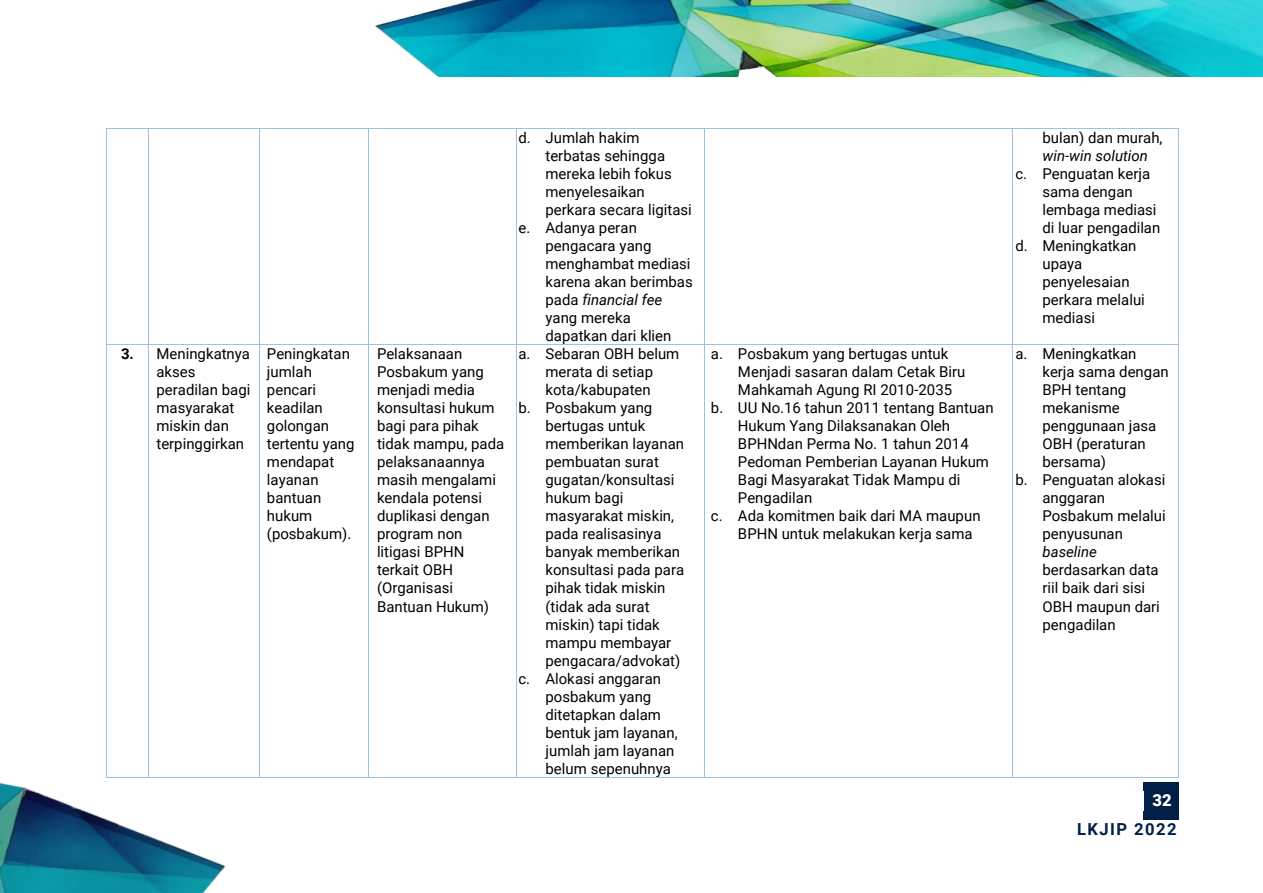
<style>
.page{position:relative;width:1263px;height:893px;background:#fff}
.page>*{position:absolute;margin:0;border:0;box-sizing:border-box;transform-origin:0 0}
.t1{font:700 16.5px "Roboto";letter-spacing:.09em;color:#001f47}
.t2{font:900 16.5px "Roboto";color:#fff}
.t3{font:15px/18px "Roboto";color:#000}
.t4{font:italic 15px "Roboto";color:#000}
.s1{font-style:normal}
.s2{font-weight:700}
</style>
<div class="page">
<img style="left:375px;top:0;width:888px;height:77px">
<img style="left:0;top:782px;width:226px;height:111px">
<div style="left:1144px;top:782px;width:34px;height:37px;background:#001f47"></div>
<hr style="left:107px;top:128px;width:41px;height:1px;background:#9cc2e5">
<hr style="left:149px;top:128px;width:110px;height:1px;background:#9cc2e5">
<hr style="left:259px;top:128px;width:110px;height:1px;background:#9cc2e5">
<hr style="left:369px;top:128px;width:147px;height:1px;background:#9cc2e5">
<hr style="left:516px;top:128px;width:188px;height:1px;background:#9cc2e5">
<hr style="left:705px;top:128px;width:307px;height:1px;background:#9cc2e5">
<hr style="left:1013px;top:128px;width:165px;height:1px;background:#9cc2e5">
<hr style="left:106px;top:128px;width:1px;height:216px;background:#9cc2e5">
<hr style="left:148px;top:128px;width:1px;height:216px;background:#9cc2e5">
<hr style="left:259px;top:128px;width:1px;height:216px;background:#9cc2e5">
<hr style="left:369px;top:128px;width:1px;height:216px;background:#9cc2e5">
<hr style="left:516px;top:128px;width:1px;height:216px;background:#9cc2e5">
<hr style="left:704px;top:128px;width:1px;height:216px;background:#9cc2e5">
<hr style="left:1012px;top:128px;width:1px;height:216px;background:#9cc2e5">
<hr style="left:1178px;top:128px;width:1px;height:216px;background:#9cc2e5">
<hr style="left:107px;top:344px;width:41px;height:1px;background:#9cc2e5">
<hr style="left:149px;top:344px;width:110px;height:1px;background:#9cc2e5">
<hr style="left:259px;top:344px;width:110px;height:1px;background:#9cc2e5">
<hr style="left:369px;top:344px;width:147px;height:1px;background:#9cc2e5">
<hr style="left:516px;top:344px;width:188px;height:1px;background:#9cc2e5">
<hr style="left:705px;top:344px;width:307px;height:1px;background:#9cc2e5">
<hr style="left:1013px;top:344px;width:165px;height:1px;background:#9cc2e5">
<hr style="left:106px;top:345px;width:1px;height:432px;background:#9cc2e5">
<hr style="left:107px;top:777px;width:41px;height:1px;background:#9cc2e5">
<hr style="left:148px;top:345px;width:1px;height:432px;background:#9cc2e5">
<hr style="left:149px;top:777px;width:110px;height:1px;background:#9cc2e5">
<hr style="left:259px;top:345px;width:1px;height:432px;background:#9cc2e5">
<hr style="left:259px;top:777px;width:110px;height:1px;background:#9cc2e5">
<hr style="left:369px;top:345px;width:1px;height:432px;background:#9cc2e5">
<hr style="left:369px;top:777px;width:147px;height:1px;background:#9cc2e5">
<hr style="left:516px;top:345px;width:1px;height:432px;background:#9cc2e5">
<hr style="left:516px;top:777px;width:188px;height:1px;background:#9cc2e5">
<hr style="left:704px;top:345px;width:1px;height:432px;background:#9cc2e5">
<hr style="left:705px;top:777px;width:307px;height:1px;background:#9cc2e5">
<hr style="left:1012px;top:345px;width:1px;height:432px;background:#9cc2e5">
<hr style="left:1013px;top:777px;width:165px;height:1px;background:#9cc2e5">
<hr style="left:1178px;top:345px;width:1px;height:432px;background:#9cc2e5">
<p class="t3" style="left:518px;top:129px;width:123px">d. Jumlah hakim</p>
<p class="t3" style="left:545px;top:147px;width:121px">terbatas sehingga</p>
<p class="t3" style="left:545px;top:165px;width:128px">mereka lebih fokus</p>
<p class="t3" style="left:545px;top:183px;width:101px">menyelesaikan</p>
<p class="t3" style="left:545px;top:201px;width:148px">perkara secara ligitasi</p>
<p class="t3" style="left:518px;top:219px;width:120px">e. Adanya peran</p>
<p class="t3" style="left:545px;top:237px;width:107px">pengacara yang</p>
<p class="t3" style="left:545px;top:255px;width:147px">menghambat mediasi</p>
<p class="t3" style="left:545px;top:273px;width:149px">karena akan berimbas</p>
<p class="t4" style="left:545px;top:291px;width:118px"><span class="s1">pada</span> financial fee</p>
<p class="t3" style="left:545px;top:309px;width:87px">yang mereka</p>
<p class="t3" style="left:545px;top:327px;width:127px">dapatkan dari klien</p>
<p class="t3" style="left:156px;top:345px;width:95px;text-indent:-35px"><span class="s2">3.</span> Meningkatnya akses peradilan bagi masyarakat miskin dan terpinggirkan</p>
<p class="t3" style="left:267px;top:345px;width:89px">Peningkatan jumlah pencari keadilan golongan tertentu yang mendapat layanan bantuan hukum (posbakum).</p>
<p class="t3" style="left:377px;top:345px;width:129px">Pelaksanaan<br>Posbakum yang menjadi media konsultasi hukum bagi para pihak tidak mampu, pada pelaksanaannya masih mengalami kendala potensi duplikasi dengan program non litigasi BPHN terkait OBH (Organisasi<br>Bantuan Hukum)</p>
<p class="t3" style="left:518px;top:345px;width:162px">a. Sebaran OBH belum</p>
<p class="t3" style="left:545px;top:363px;width:109px">merata di setiap</p>
<p class="t3" style="left:545px;top:381px;width:107px">kota/kabupaten</p>
<p class="t3" style="left:518px;top:399px;width:135px">b. Posbakum yang</p>
<p class="t3" style="left:545px;top:417px;width:101px">bertugas untuk</p>
<p class="t3" style="left:545px;top:435px;width:140px">memberikan layanan</p>
<p class="t3" style="left:545px;top:453px;width:115px">pembuatan surat</p>
<p class="t3" style="left:545px;top:471px;width:130px">gugatan/konsultasi</p>
<p class="t3" style="left:545px;top:489px;width:79px">hukum bagi</p>
<p class="t3" style="left:545px;top:507px;width:130px">masyarakat miskin,</p>
<p class="t3" style="left:545px;top:525px;width:117px">pada realisasinya</p>
<p class="t3" style="left:545px;top:543px;width:136px">banyak memberikan</p>
<p class="t3" style="left:545px;top:561px;width:140px">konsultasi pada para</p>
<p class="t3" style="left:545px;top:579px;width:121px">pihak tidak miskin</p>
<p class="t3" style="left:545px;top:598px;width:106px">(tidak ada surat</p>
<p class="t3" style="left:545px;top:616px;width:116px">miskin) tapi tidak</p>
<p class="t3" style="left:545px;top:634px;width:127px">mampu membayar</p>
<p class="t3" style="left:545px;top:652px;width:136px">pengacara/advokat)</p>
<p class="t3" style="left:518px;top:670px;width:144px">c. Alokasi anggaran</p>
<p class="t3" style="left:545px;top:688px;width:107px">posbakum yang</p>
<p class="t3" style="left:545px;top:706px;width:117px">ditetapkan dalam</p>
<p class="t3" style="left:545px;top:724px;width:134px">bentuk jam layanan,</p>
<p class="t3" style="left:545px;top:742px;width:131px">jumlah jam layanan</p>
<p class="t3" style="left:545px;top:760px;width:127px">belum sepenuhnya</p>
<p class="t3" style="left:711px;top:345px;width:239px">a. Posbakum yang bertugas untuk</p>
<p class="t3" style="left:738px;top:363px;width:229px">Menjadi sasaran dalam Cetak Biru</p>
<p class="t3" style="left:738px;top:381px;width:216px">Mahkamah Agung RI 2010-2035</p>
<p class="t3" style="left:711px;top:399px;width:284px">b. UU No.16 tahun 2011 tentang Bantuan</p>
<p class="t3" style="left:738px;top:417px;width:214px">Hukum Yang Dilaksanakan Oleh</p>
<p class="t3" style="left:738px;top:435px;width:232px">BPHNdan Perma No. 1 tahun 2014</p>
<p class="t3" style="left:738px;top:453px;width:253px">Pedoman Pemberian Layanan Hukum</p>
<p class="t3" style="left:738px;top:471px;width:224px">Bagi Masyarakat Tidak Mampu di</p>
<p class="t3" style="left:738px;top:489px;width:76px">Pengadilan</p>
<p class="t3" style="left:711px;top:507px;width:271px">c. Ada komitmen baik dari MA maupun</p>
<p class="t3" style="left:738px;top:525px;width:236px">BPHN untuk melakukan kerja sama</p>
<p class="t3" style="left:1042px;top:129px;width:122px">bulan) dan murah,</p>
<p class="t4" style="left:1042px;top:147px;width:107px">win-win solution</p>
<p class="t3" style="left:1015px;top:165px;width:136px">c. Penguatan kerja</p>
<p class="t3" style="left:1042px;top:183px;width:92px">sama dengan</p>
<p class="t3" style="left:1042px;top:201px;width:116px">lembaga mediasi</p>
<p class="t3" style="left:1042px;top:219px;width:119px">di luar pengadilan</p>
<p class="t3" style="left:1015px;top:237px;width:123px">d. Meningkatkan</p>
<p class="t3" style="left:1042px;top:255px;width:41px">upaya</p>
<p class="t3" style="left:1042px;top:273px;width:89px">penyelesaian</p>
<p class="t3" style="left:1042px;top:291px;width:104px">perkara melalui</p>
<p class="t3" style="left:1042px;top:309px;width:54px">mediasi</p>
<p class="t3" style="left:1015px;top:345px;width:123px">a. Meningkatkan</p>
<p class="t3" style="left:1042px;top:363px;width:128px">kerja sama dengan</p>
<p class="t3" style="left:1042px;top:381px;width:85px">BPH tentang</p>
<p class="t3" style="left:1042px;top:399px;width:79px">mekanisme</p>
<p class="t3" style="left:1042px;top:417px;width:115px">penggunaan jasa</p>
<p class="t3" style="left:1042px;top:435px;width:105px">OBH (peraturan</p>
<p class="t3" style="left:1042px;top:453px;width:65px">bersama)</p>
<p class="t3" style="left:1015px;top:471px;width:151px">b. Penguatan alokasi</p>
<p class="t3" style="left:1042px;top:489px;width:64px">anggaran</p>
<p class="t3" style="left:1042px;top:507px;width:125px">Posbakum melalui</p>
<p class="t3" style="left:1042px;top:525px;width:82px">penyusunan</p>
<p class="t4" style="left:1042px;top:543px;width:56px">baseline</p>
<p class="t3" style="left:1042px;top:561px;width:119px">berdasarkan data riil baik dari sisi<br>OBH maupun dari pengadilan</p>
<p class="t2" style="left:1153px;top:791px;width:21px">32</p>
<p class="t1" style="left:1077px;top:820px;width:101px">LKJIP 2022</p>
</div>
